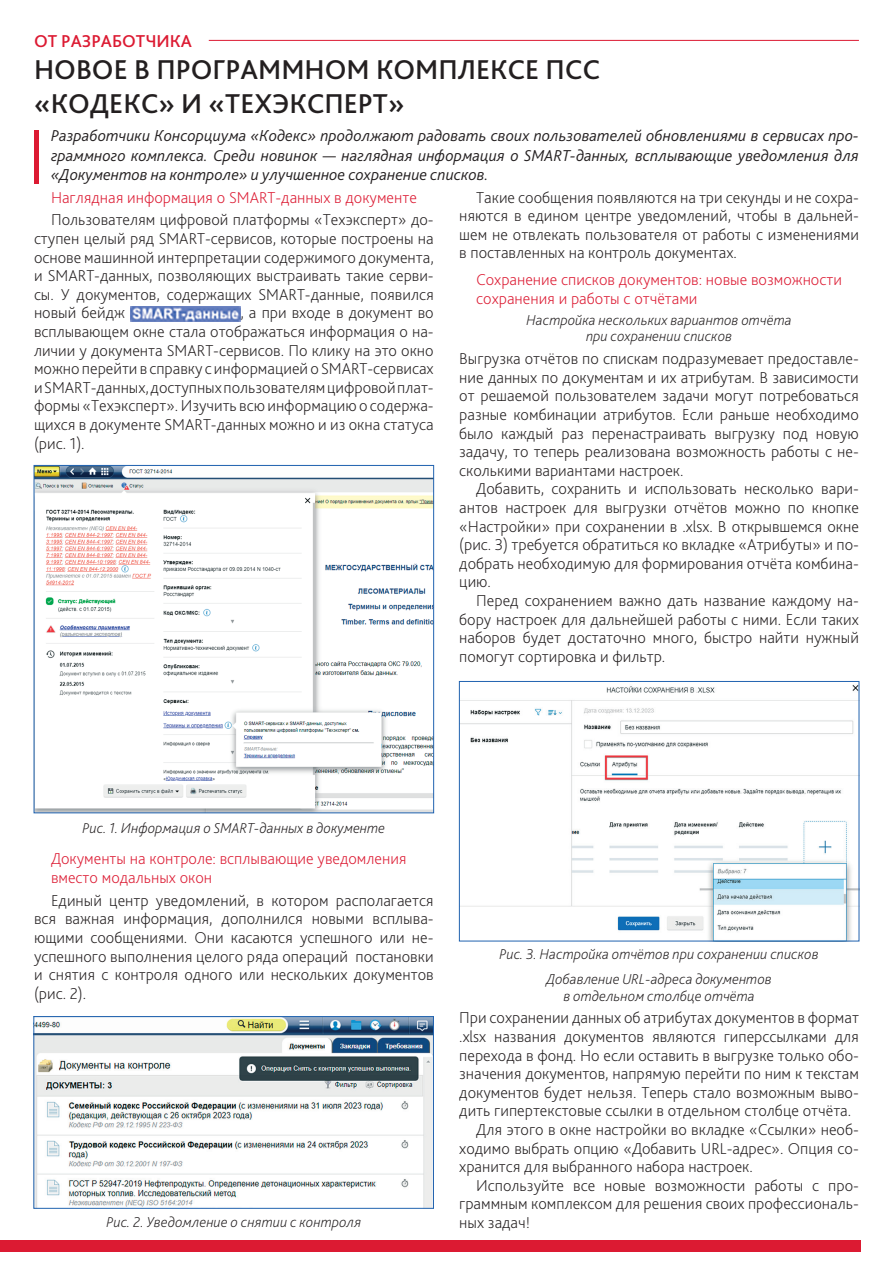
<style>
.page{position:relative;width:893px;height:1263px;background:#fff}
.page>*{position:absolute;margin:0;border:0;box-sizing:border-box;transform-origin:0 0}
.t1{font:500 28.5px/34.2px "Bliss Pro";color:#231f20}
.t2{font:500 18px "Bliss Pro";color:#dc1a32}
.t3{font:200 16.5px/18.6px "Bliss Pro";color:#231f20;text-align:justify}
.t4{font:italic 300 16.5px/19.5px "Bliss Pro";color:#231f20;text-align:justify}
.t5{font:200 16.5px/18.6px "Bliss Pro";color:#dc1a32}
.t6{font:italic 200 15px/16.5px "Bliss Pro";color:#231f20;text-align:center}
</style>
<div class="page">
<div style="left:0;top:1240px;width:860px;height:12px;background:#dc1a32"></div>
<hr style="left:209px;top:40px;width:650px;height:1px;background:#dc1a32">
<img style="left:130px;top:307px;width:110px;height:15px">
<hr style="left:34px;top:130px;width:4px;height:54px;background:#dc1a32">
<img style="left:36px;top:467px;width:396px;height:344px">
<div style="left:34px;top:465px;width:400px;height:348px;border:1px solid #2163b0"></div>
<img style="left:36px;top:1018px;width:396px;height:188px">
<div style="left:34px;top:1016px;width:400px;height:192px;border:1px solid #2163b0"></div>
<img style="left:461px;top:685px;width:396px;height:254px">
<div style="left:459px;top:681px;width:400px;height:260px;border:1px solid #2163b0"></div>
<p class="t2" style="left:34px;top:30px;width:159px">ОТ РАЗРАБОТЧИКА</p>
<h1 class="t1" style="left:34px;top:52px;width:567px">НОВОЕ В ПРОГРАММНОМ КОМПЛЕКСЕ ПСС «КОДЕКС» И «ТЕХЭКСПЕРТ»</h1>
<p class="t4" style="left:51px;top:125px;width:809px">Разработчики Консорциума «Кодекс» продолжают радовать своих пользователей обновлениями в сервисах про&shy;граммного комплекса. Среди новинок — наглядная информация о SMART-данных, всплывающие уведомления для «Документов на контроле» и улучшенное сохранение списков.</p>
<p class="t5" style="left:51px;top:187px;width:367px">Наглядная информация о SMART-данных в документе</p>
<p class="t3" style="left:34px;top:210px;width:401px;text-indent:17px">Пользователям цифровой платформы «Техэксперт» до&shy;ступен целый ряд SMART-сервисов, которые построены на основе машинной интерпретации содержимого документа, и SMART-данных, позволяющих выстраивать такие серви&shy;сы. У документов, содержащих SMART-данные, появился новый бейдж</p>
<p class="t3" style="left:459px;top:187px;width:401px;text-indent:17px">Такие сообщения появляются на три секунды и не сохра&shy;няются в едином центре уведомлений, чтобы в дальней&shy;шем не отвлекать пользователя от работы с изменениями в поставленных на контроль документах.</p>
<p class="t5" style="left:476px;top:270px;width:367px">Сохранение списков документов: новые возможности сохранения и работы с отчётами</p>
<p class="t6" style="left:526px;top:311px;width:267px">Настройка нескольких вариантов отчёта при сохранении списков</p>
<p class="t3" style="left:459px;top:349px;width:401px">Выгрузка отчётов по спискам подразумевает предоставле&shy;ние данных по документам и их атрибутам. В зависимости от решаемой пользователем задачи могут потребоваться разные комбинации атрибутов. Если раньше необходимо было каждый раз перенастраивать выгрузку под новую задачу, то теперь реализована возможность работы с не&shy;сколькими вариантами настроек.</p>
<p class="t3" style="left:459px;top:479px;width:401px;text-indent:17px">Добавить, сохранить и использовать несколько вари&shy;антов настроек для выгрузки отчётов можно по кнопке «Настройки» при сохранении в .xlsx. В открывшемся окне (рис. 3) требуется обратиться ко вкладке «Атрибуты» и по&shy;добрать необходимую для формирования отчёта комбина&shy;цию.</p>
<p class="t3" style="left:459px;top:591px;width:401px;text-indent:17px">Перед сохранением важно дать название каждому на&shy;бору настроек для дальнейшей работы с ними. Если таких наборов будет достаточно много, быстро найти нужный помогут сортировка и фильтр.</p>
<p class="t3" style="left:34px;top:303px;width:401px;text-indent:206px">, а при входе в документ во всплывающем окне стала отображаться информация о на&shy;личии у документа SMART-сервисов. По клику на это окно можно перейти в справку с информацией о SMART-сервисах и SMART-данных, доступных пользователям цифровой плат&shy;формы «Техэксперт». Изучить всю информацию о содержа&shy;щихся в документе SMART-данных можно и из окна статуса (рис. 1).</p>
<p class="t6" style="left:83px;top:819px;width:304px">Рис. 1. Информация о SMART-данных в документе</p>
<p class="t5" style="left:51px;top:849px;width:357px">Документы на контроле: всплывающие уведомления вместо модальных окон</p>
<p class="t3" style="left:34px;top:890px;width:401px;text-indent:17px">Единый центр уведомлений, в котором располагается вся важная информация, дополнился новыми всплыва&shy;ющими сообщениями. Они касаются успешного или не&shy;успешного выполнения целого ряда операций постановки и снятия с контроля одного или нескольких документов (рис. 2).</p>
<p class="t6" style="left:499px;top:941px;width:321px;line-height:25px">Рис. 3. Настройка отчётов при сохранении списков<br>Добавление URL-адреса документов</p>
<p class="t6" style="left:563px;top:987px;width:193px">в отдельном столбце отчёта</p>
<p class="t3" style="left:459px;top:1008px;width:401px">При сохранении данных об атрибутах документов в формат</p>
<p class="t3" style="left:459px;top:1027px;width:401px">.xlsx названия документов являются гиперссылками для</p>
<p class="t3" style="left:459px;top:1045px;width:401px">перехода в фонд. Но если оставить в выгрузке только обо-</p>
<p class="t3" style="left:459px;top:1064px;width:401px">значения документов, напрямую перейти по ним к текстам</p>
<p class="t3" style="left:459px;top:1082px;width:401px">документов будет нельзя. Теперь стало возможным выво-</p>
<p class="t3" style="left:459px;top:1101px;width:393px">дить гипертекстовые ссылки в отдельном столбце отчёта.</p>
<p class="t3" style="left:476px;top:1120px;width:384px">Для этого в окне настройки во вкладке «Ссылки» необ-</p>
<p class="t3" style="left:459px;top:1138px;width:401px">ходимо выбрать опцию «Добавить URL-адрес». Опция со-</p>
<p class="t3" style="left:459px;top:1157px;width:295px">хранится для выбранного набора настроек.</p>
<p class="t3" style="left:476px;top:1175px;width:384px">Используйте все новые возможности работы с про-</p>
<p class="t3" style="left:459px;top:1194px;width:401px">граммным комплексом для решения своих профессиональ-</p>
<p class="t6" style="left:106px;top:1213px;width:256px">Рис. 2. Уведомление о снятии с контроля</p>
<p class="t3" style="left:459px;top:1213px;width:72px">ных задач!</p>
</div>
